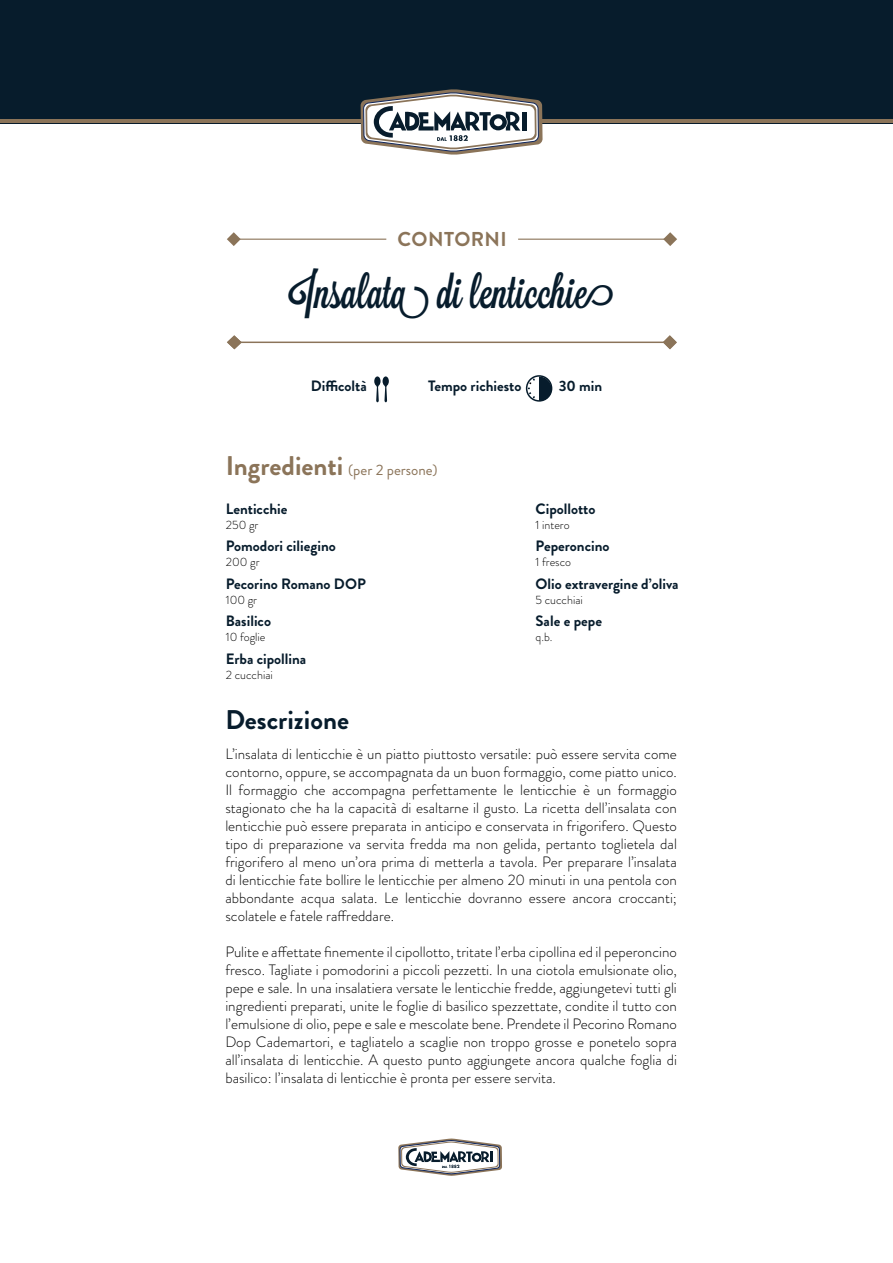
<style>
.page{position:relative;width:893px;height:1263px;background:#fff}
.page>*{position:absolute;margin:0;border:0;box-sizing:border-box;transform-origin:0 0}
.t1{font:45px "Lavanderia Sturdy";color:#071c2c}
.t2{font:700 27px "Brandon Grotesque";color:#8b7459}
.t3{font:700 27px "Brandon Grotesque";color:#071c2c}
.t4{font:700 20.1px "Brandon Grotesque";letter-spacing:.02em;color:#8b7459}
.t5{font:300 15px/18px "Brandon Grotesque";color:#000;text-align:justify}
.t6{font:700 15px "Brandon Grotesque";color:#071c2c}
.t7{font:15px "Brandon Grotesque";color:#8b7459}
.t8{font:300 12px "Brandon Grotesque";color:#000}
</style>
<div class="page">
<div style="left:0;top:0;width:893px;height:123px;background:#071c2c"></div>
<hr style="left:0;top:119px;width:893px;height:4px;background:#8b7459">
<svg style="left:361px;top:89px;width:182px;height:66px"></svg>
<svg style="left:398px;top:1138px;width:104px;height:38px"></svg>
<svg style="left:227px;top:335px;width:15px;height:14px"></svg>
<hr style="left:236px;top:342px;width:434px;height:1px;background:#8b7459">
<svg style="left:663px;top:335px;width:14px;height:14px"></svg>
<svg style="left:525px;top:375px;width:28px;height:27px"></svg>
<svg style="left:374px;top:376px;width:15px;height:26px"></svg>
<svg style="left:227px;top:232px;width:14px;height:14px"></svg>
<hr style="left:231px;top:239px;width:155px;height:1px;background:#8b7459">
<svg style="left:663px;top:232px;width:14px;height:14px"></svg>
<hr style="left:518px;top:239px;width:148px;height:1px;background:#8b7459">
<h3 class="t4" style="left:398px;top:225px;width:111px">CONTORNI</h3>
<h1 class="t1" style="left:290px;top:266px;width:325px">Insalata di lenticchie</h1>
<p class="t6" style="left:311px;top:375px;width:57px">Difficoltà</p>
<p class="t6" style="left:428px;top:376px;width:95px">Tempo richiesto</p>
<p class="t6" style="left:559px;top:376px;width:45px">30 min</p>
<h2 class="t2" style="left:226px;top:447px;width:119px">Ingredienti</h2>
<p class="t7" style="left:348px;top:460px;width:91px">(per 2 persone)</p>
<p class="t6" style="left:226px;top:498px;width:63px">Lenticchie</p>
<p class="t8" style="left:226px;top:516px;width:34px">250 gr</p>
<p class="t6" style="left:226px;top:535px;width:111px">Pomodori ciliegino</p>
<p class="t8" style="left:226px;top:554px;width:35px">200 gr</p>
<p class="t6" style="left:226px;top:573px;width:142px">Pecorino Romano DOP</p>
<p class="t8" style="left:226px;top:591px;width:33px">100 gr</p>
<p class="t6" style="left:226px;top:610px;width:47px">Basilico</p>
<p class="t8" style="left:226px;top:629px;width:41px">10 foglie</p>
<p class="t6" style="left:226px;top:648px;width:82px">Erba cipollina</p>
<p class="t8" style="left:226px;top:666px;width:49px">2 cucchiai</p>
<h2 class="t3" style="left:225px;top:701px;width:125px">Descrizione</h2>
<p class="t6" style="left:536px;top:498px;width:61px">Cipollotto</p>
<p class="t8" style="left:536px;top:516px;width:36px">1 intero</p>
<p class="t6" style="left:536px;top:535px;width:75px">Peperoncino</p>
<p class="t8" style="left:536px;top:554px;width:37px">1 fresco</p>
<p class="t6" style="left:536px;top:573px;width:145px">Olio extravergine d’oliva</p>
<p class="t8" style="left:536px;top:591px;width:49px">5 cucchiai</p>
<p class="t6" style="left:536px;top:610px;width:68px">Sale e pepe</p>
<p class="t8" style="left:536px;top:629px;width:19px">q.b.</p>
<p class="t5" style="left:225px;top:744px;width:453px">L’insalata di lenticchie è un piatto piuttosto versatile: può essere servita come contorno, oppure, se accompagnata da un buon formaggio, come piatto unico.<br>Il formaggio che accompagna perfettamente le lenticchie è un formaggio stagionato che ha la capacità di esaltarne il gusto. La ricetta dell’insalata con lenticchie può essere preparata in anticipo e conservata in frigorifero. Questo tipo di preparazione va servita fredda ma non gelida, pertanto toglietela dal frigorifero al meno un’ora prima di metterla a tavola. Per preparare l’insalata di lenticchie fate bollire le lenticchie per almeno 20 minuti in una pentola con abbondante acqua salata. Le lenticchie dovranno essere ancora croccanti; scolatele e fatele raffreddare.</p>
<p class="t5" style="left:225px;top:942px;width:453px">Pulite e affettate finemente il cipollotto, tritate l’erba cipollina ed il peperoncino fresco. Tagliate i pomodorini a piccoli pezzetti. In una ciotola emulsionate olio, pepe e sale. In una insalatiera versate le lenticchie fredde, aggiungetevi tutti gli ingredienti preparati, unite le foglie di basilico spezzettate, condite il tutto con l’emulsione di olio, pepe e sale e mescolate bene. Prendete il Pecorino Romano Dop Cademartori, e tagliatelo a scaglie non troppo grosse e ponetelo sopra all’insalata di lenticchie. A questo punto aggiungete ancora qualche foglia di basilico: l’insalata di lenticchie è pronta per essere servita.</p>
</div>
